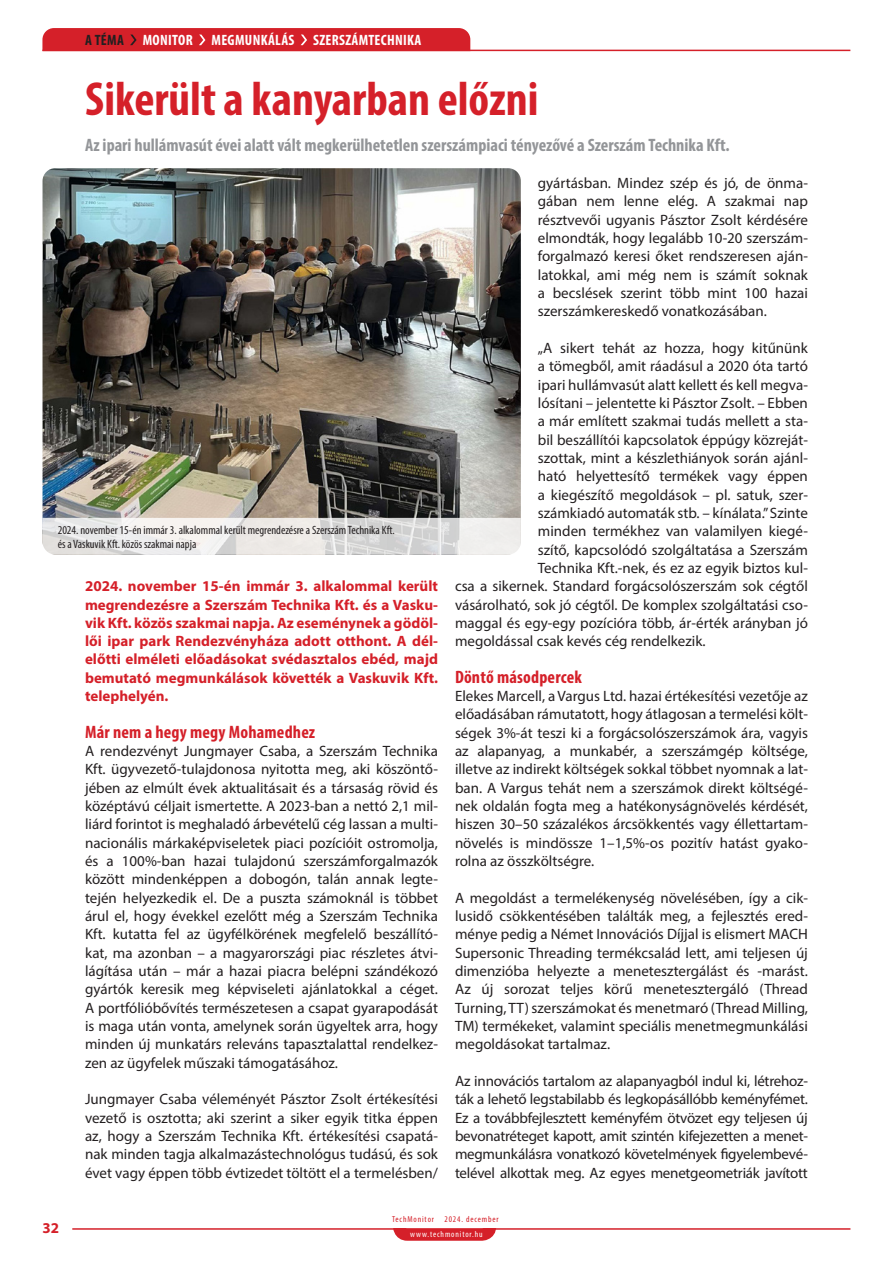
<style>
.page{position:relative;width:893px;height:1263px;background:#fff}
.page>*{position:absolute;margin:0;border:0;box-sizing:border-box;transform-origin:0 0}
.t1{font:700 condensed 48px "Myriad Pro";color:#d52029}
.t2{font:700 condensed 18px "Myriad Pro";color:#939598}
.t3{font:700 condensed 18px "Myriad Pro";letter-spacing:.01em;color:#d52029}
.t4{font:15px/18.3px "Myriad Pro";color:#231f20;text-align:justify}
.t5{font:700 15px/18.3px "Myriad Pro";color:#d52029;text-align:justify}
.t6{font:700 condensed 15px "Myriad Pro";letter-spacing:.02em;color:#fff}
.t7{font:700 condensed 15px "Myriad Pro";color:#231f20}
.t8{font:condensed 12px/14.4px "Myriad Pro";color:#231f20}
.t9{font:condensed 8.7px "Myriad Pro";letter-spacing:.1em;color:#d52029}
.t10{font:condensed 8.7px "Myriad Pro";letter-spacing:.1em;color:#fff}
</style>
<div class="page">
<svg style="left:393px;top:1230px;width:103px;height:11px"></svg>
<hr style="left:72px;top:1228px;width:778px;height:2px;background:#d52029">
<hr style="left:42px;top:50px;width:808px;height:1px;background:#d52029">
<div style="left:42px;top:28px;width:428px;height:23px;background:#d52029"></div>
<img style="left:43px;top:168px;width:478px;height:350px">
<svg style="left:42px;top:518px;width:479px;height:36px"></svg>
<p class="t7" style="left:85px;top:31px;width:40px">A TÉMA</p>
<p class="t6" style="left:143px;top:31px;width:51px">MONITOR</p>
<p class="t6" style="left:212px;top:31px;width:84px">MEGMUNKÁLÁS</p>
<p class="t6" style="left:313px;top:31px;width:110px">SZERSZÁMTECHNIKA</p>
<h1 class="t1" style="left:85px;top:69px;width:455px">Sikerült a kanyarban előzni</h1>
<p class="t2" style="left:85px;top:134px;width:646px">Az ipari hullámvasút évei alatt vált megkerülhetetlen szerszámpiaci tényezővé a Szerszám Technika Kft.</p>
<p class="t8" style="left:58px;top:522px;width:338px">2024. november 15-én immár 3. alkalommal került megrendezésre a Szerszám Technika Kft. és a Vaskuvik Kft. közös szakmai napja</p>
<p class="t5" style="left:85px;top:576px;width:354px">2024. november 15-én immár 3. alkalommal került megrendezésre a Szerszám Technika Kft. és a Vasku&shy;vik Kft. közös szakmai napja. Az eseménynek a gödöl&shy;lői ipar park Rendezvényháza adott otthont. A dél&shy;előtti elméleti előadásokat svédasztalos ebéd, majd bemutató megmunkálások követték a Vaskuvik Kft. telephelyén.</p>
<p class="t3" style="left:85px;top:720px;width:232px">Már nem a hegy megy Mohamedhez</p>
<p class="t4" style="left:85px;top:742px;width:354px">A rendezvényt Jungmayer Csaba, a Szerszám Technika Kft. ügyvezető-tulajdonosa nyitotta meg, aki köszöntő&shy;jében az elmúlt évek aktualitásait és a társaság rövid és középtávú céljait ismertette. A 2023-ban a nettó 2,1 mil&shy;liárd forintot is meghaladó árbevételű cég lassan a multi&shy;nacionális márkaképviseletek piaci pozícióit ostromolja, és a 100%-ban hazai tulajdonú szerszámforgalmazók között mindenképpen a dobogón, talán annak legte&shy;tején helyezkedik el. De a puszta számoknál is többet árul el, hogy évekkel ezelőtt még a Szerszám Technika Kft. kutatta fel az ügyfélkörének megfelelő beszállító&shy;kat, ma azonban – a magyarországi piac részletes átvi&shy;lágítása után – már a hazai piacra belépni szándékozó gyártók keresik meg képviseleti ajánlatokkal a céget.<br>A portfólióbővítés természetesen a csapat gyarapodását is maga után vonta, amelynek során ügyeltek arra, hogy minden új munkatárs releváns tapasztalattal rendelkez&shy;zen az ügyfelek műszaki támogatásához.</p>
<p class="t4" style="left:85px;top:1090px;width:354px">Jungmayer Csaba véleményét Pásztor Zsolt értékesítési vezető is osztotta; aki szerint a siker egyik titka éppen az, hogy a Szerszám Technika Kft. értékesítési csapatá&shy;nak minden tagja alkalmazástechnológus tudású, és sok évet vagy éppen több évtizedet töltött el a termelésben/</p>
<p class="t4" style="left:538px;top:174px;width:272px">gyártásban. Mindez szép és jó, de önma&shy;gában nem lenne elég. A szakmai nap résztvevői ugyanis Pásztor Zsolt kérdésére elmondták, hogy legalább 10-20 szerszám&shy;forgalmazó keresi őket rendszeresen aján&shy;latokkal, ami még nem is számít soknak a becslések szerint több mint 100 hazai szerszámkereskedő vonatkozásában.</p>
<p class="t4" style="left:538px;top:338px;width:272px">„A sikert tehát az hozza, hogy kitűnünk</p>
<p class="t4" style="left:538px;top:357px;width:272px">a tömegből, amit ráadásul a 2020 óta tartó</p>
<p class="t4" style="left:538px;top:375px;width:272px">ipari hullámvasút alatt kellett és kell megva-</p>
<p class="t4" style="left:538px;top:393px;width:272px">lósítani – jelentette ki Pásztor Zsolt. – Ebben</p>
<p class="t4" style="left:538px;top:412px;width:272px">a már említett szakmai tudás mellett a sta-</p>
<p class="t4" style="left:538px;top:430px;width:272px">bil beszállítói kapcsolatok éppúgy közreját-</p>
<p class="t4" style="left:538px;top:448px;width:272px">szottak, mint a készlethiányok során ajánl-</p>
<p class="t4" style="left:538px;top:467px;width:272px">ható helyettesítő termékek vagy éppen</p>
<p class="t4" style="left:538px;top:485px;width:272px">a kiegészítő megoldások – pl. satuk, szer-</p>
<p class="t4" style="left:538px;top:503px;width:272px">számkiadó automaták stb. – kínálata.” Szinte</p>
<p class="t4" style="left:538px;top:522px;width:272px">minden termékhez van valamilyen kiegé-</p>
<p class="t4" style="left:538px;top:540px;width:272px">szítő, kapcsolódó szolgáltatása a Szerszám</p>
<p class="t4" style="left:538px;top:558px;width:272px">Technika Kft.-nek, és ez az egyik biztos kul-</p>
<p class="t4" style="left:455px;top:577px;width:354px">csa a sikernek. Standard forgácsolószerszám sok cégtől</p>
<p class="t4" style="left:455px;top:595px;width:354px">vásárolható, sok jó cégtől. De komplex szolgáltatási cso-</p>
<p class="t4" style="left:455px;top:613px;width:354px">maggal és egy-egy pozícióra több, ár-érték arányban jó</p>
<p class="t4" style="left:455px;top:632px;width:252px">megoldással csak kevés cég rendelkezik.</p>
<p class="t3" style="left:455px;top:665px;width:128px">Döntő másodpercek</p>
<p class="t4" style="left:455px;top:687px;width:354px">Elekes Marcell, a Vargus Ltd. hazai értékesítési vezetője az előadásában rámutatott, hogy átlagosan a termelési költ&shy;ségek 3%-át teszi ki a forgácsolószerszámok ára, vagyis az alapanyag, a munkabér, a szerszámgép költsége, illetve az indirekt költségek sokkal többet nyomnak a lat&shy;ban. A Vargus tehát nem a szerszámok direkt költségé&shy;nek oldalán fogta meg a hatékonyságnövelés kérdését, hiszen 30–50 százalékos árcsökkentés vagy éllettartam&shy;növelés is mindössze 1–1,5%-os pozitív hatást gyako&shy;rolna az összköltségre.</p>
<p class="t4" style="left:455px;top:888px;width:354px">A megoldást a termelékenység növelésében, így a cik&shy;lusidő csökkentésében találták meg, a fejlesztés ered&shy;ménye pedig a Német Innovációs Díjjal is elismert MACH Supersonic Threading termékcsalád lett, ami teljesen új dimenzióba helyezte a menetesztergálást és -marást.<br>Az új sorozat teljes körű menetesztergáló (Thread Turning, TT) szerszámokat és menetmaró (Thread Milling, TM) termékeket, valamint speciális menetmegmunkálási megoldásokat tartalmaz.</p>
<p class="t4" style="left:455px;top:1071px;width:354px">Az innovációs tartalom az alapanyagból indul ki, létrehoz&shy;ták a lehető legstabilabb és legkopásállóbb keményfémet.<br>Ez a továbbfejlesztett keményfém ötvözet egy teljesen új bevonatréteget kapott, amit szintén kifejezetten a menet&shy;megmunkálásra vonatkozó követelmények figyelembevé&shy;telével alkottak meg. Az egyes menetgeometriák javított</p>
<p class="t5" style="left:43px;top:1218px;width:18px">32</p>
<p class="t9" style="left:392px;top:1214px;width:108px">TechMonitor 2024. december</p>
<p class="t10" style="left:410px;top:1229px;width:74px">www.techmonitor.hu</p>
</div>
